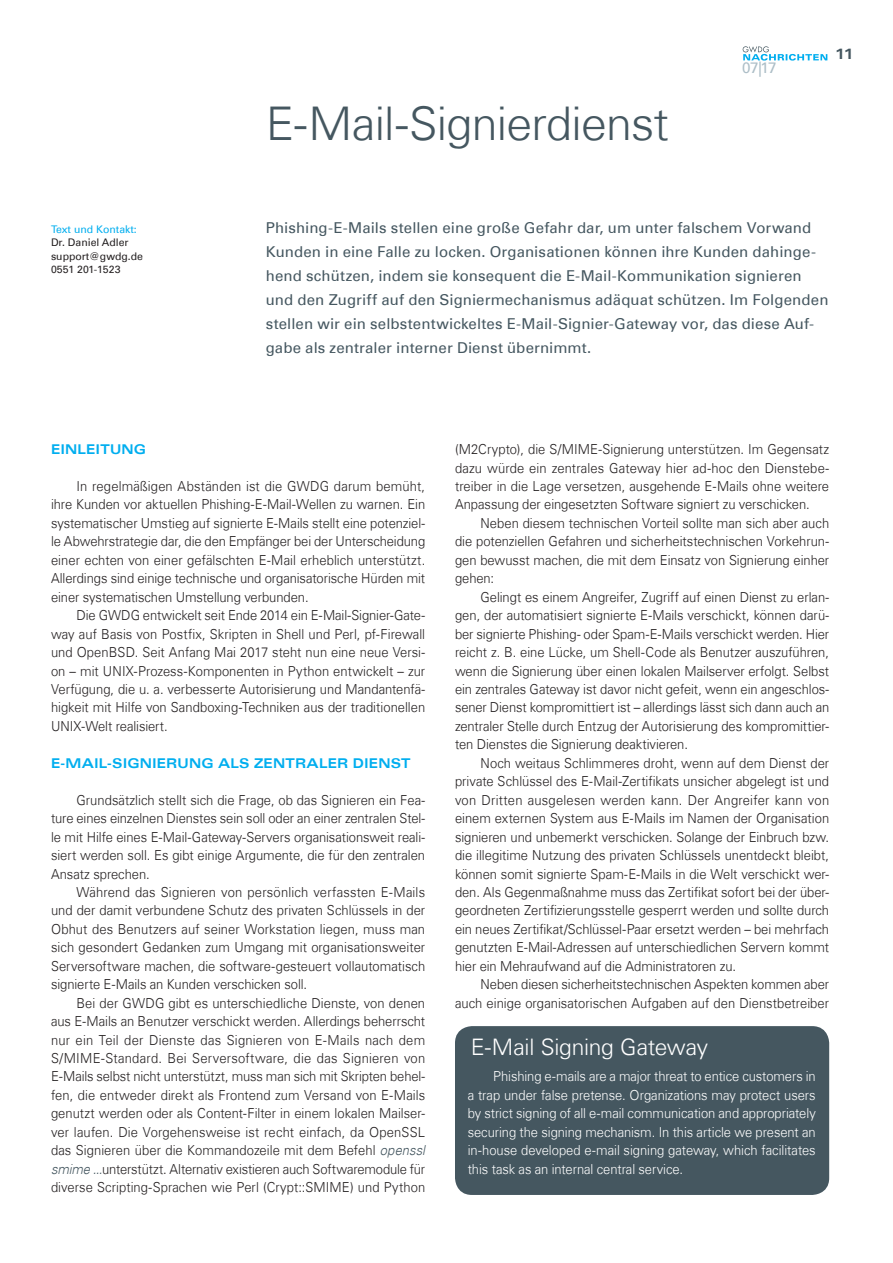
<style>
.page{position:relative;width:893px;height:1263px;background:#fff}
.page>*{position:absolute;margin:0;border:0;box-sizing:border-box;transform-origin:0 0}
.t1{font:300 46.5px "Univers Com 45";letter-spacing:-.015em;color:#455760}
.t2{font:300 22.8px "Univers Com 45";letter-spacing:-.01em;color:#fff}
.t3{font:15.3px "Univers Com 55 Roman";color:#adbec7}
.t4{font:15px/24px "Univers Com 55 Roman";letter-spacing:.005em;color:#455760}
.t5{font:15px "Univers Com 63 Bold Ext";color:#455760}
.t6{font:300 13.8px/18.5px "Univers Com 45";letter-spacing:-.005em;color:#231f20;text-align:justify;scale:.94 1}
.t7{font:300 13.8px/18.5px "Univers Com 45";letter-spacing:-.005em;color:#fff;text-align:justify;scale:.94 1}
.t8{font:13.5px "Univers Com 63 Bold Ext";letter-spacing:.01em;color:#00aeef;scale:.94 1}
.t9{font:10.5px/13.5px "Univers Com 55 Roman";color:#231f20}
.t10{font:10.5px "Univers Com 55 Roman";color:#00aeef}
.s1{font-style:italic;color:#455760}
</style>
<div class="page">
<svg style="left:743px;top:46px;width:84px;height:15px"></svg>
<div style="left:455px;top:1026px;width:374px;height:169px;background:#455760;border-radius:17px"></div>
<p class="t10" style="left:51px;top:223px;width:87px">Text und Kontakt:</p>
<p class="t9" style="left:51px;top:236px;width:94px">Dr. Daniel Adler support@gwdg.de<br>0551 201-1523</p>
<h1 class="t1" style="left:266px;top:95px;width:405px">E-Mail-Signierdienst</h1>
<p class="t3" style="left:742px;top:58px;width:36px">07|17</p>
<p class="t5" style="left:835px;top:45px;width:22px">11</p>
<p class="t4" style="left:266px;top:215px;width:564px">Phishing-E-Mails stellen eine große Gefahr dar, um unter falschem Vorwand Kunden in eine Falle zu locken. Organisationen können ihre Kunden dahinge&shy;hend schützen, indem sie konsequent die E-Mail-Kommunikation signieren und den Zugriff auf den Signiermechanismus adäquat schützen. Im Folgenden stellen wir ein selbstentwickeltes E-Mail-Signier-Gateway vor, das diese Auf&shy;gabe als zentraler interner Dienst übernimmt.</p>
<p class="t8" style="left:51px;top:442px;width:103px">EINLEITUNG</p>
<p class="t6" style="left:51px;top:477px;width:400px;text-indent:26px">In regelmäßigen Abständen ist die GWDG darum bemüht, ihre Kunden vor aktuellen Phishing-E-Mail-Wellen zu warnen. Ein systematischer Umstieg auf signierte E-Mails stellt eine potenziel&shy;le Abwehrstrategie dar, die den Empfänger bei der Unterscheidung einer echten von einer gefälschten E-Mail erheblich unterstützt.<br>Allerdings sind einige technische und organisatorische Hürden mit einer systematischen Umstellung verbunden.</p>
<p class="t6" style="left:51px;top:606px;width:400px;text-indent:26px">Die GWDG entwickelt seit Ende 2014 ein E-Mail-Signier-Gate&shy;way auf Basis von Postfix, Skripten in Shell und Perl, pf-Firewall und OpenBSD. Seit Anfang Mai 2017 steht nun eine neue Versi&shy;on – mit UNIX-Prozess-Komponenten in Python entwickelt – zur Verfügung, die u. a. verbesserte Autorisierung und Mandantenfä&shy;higkeit mit Hilfe von Sandboxing-Techniken aus der traditionellen UNIX-Welt realisiert.</p>
<p class="t8" style="left:51px;top:755px;width:384px">E-MAIL-SIGNIERUNG ALS ZENTRALER DIENST</p>
<p class="t6" style="left:51px;top:790px;width:400px;text-indent:26px">Grundsätzlich stellt sich die Frage, ob das Signieren ein Fea&shy;ture eines einzelnen Dienstes sein soll oder an einer zentralen Stel&shy;le mit Hilfe eines E-Mail-Gateway-Servers organisationsweit reali&shy;siert werden soll. Es gibt einige Argumente, die für den zentralen Ansatz sprechen.</p>
<p class="t6" style="left:51px;top:883px;width:400px;text-indent:26px">Während das Signieren von persönlich verfassten E-Mails und der damit verbundene Schutz des privaten Schlüssels in der Obhut des Benutzers auf seiner Workstation liegen, muss man sich gesondert Gedanken zum Umgang mit organisationsweiter Serversoftware machen, die software-gesteuert vollautomatisch signierte E-Mails an Kunden verschicken soll.</p>
<p class="t6" style="left:51px;top:993px;width:400px;text-indent:26px">Bei der GWDG gibt es unterschiedliche Dienste, von denen aus E-Mails an Benutzer verschickt werden. Allerdings beherrscht nur ein Teil der Dienste das Signieren von E-Mails nach dem S/MIME-Standard. Bei Serversoftware, die das Signieren von E-Mails selbst nicht unterstützt, muss man sich mit Skripten behel&shy;fen, die entweder direkt als Frontend zum Versand von E-Mails genutzt werden oder als Content-Filter in einem lokalen Mailser&shy;ver laufen. Die Vorgehensweise ist recht einfach, da OpenSSL das Signieren über die Kommandozeile mit dem Befehl <span class="s1">openssl smime ...</span>unterstützt. Alternativ existieren auch Softwaremodule für diverse Scripting-Sprachen wie Perl (Crypt::SMIME) und Python</p>
<p class="t6" style="left:455px;top:440px;width:400px">(M2Crypto), die S/MIME-Signierung unterstützen. Im Gegensatz dazu würde ein zentrales Gateway hier ad-hoc den Dienstebe&shy;treiber in die Lage versetzen, ausgehende E-Mails ohne weitere Anpassung der eingesetzten Software signiert zu verschicken.</p>
<p class="t6" style="left:455px;top:514px;width:400px;text-indent:26px">Neben diesem technischen Vorteil sollte man sich aber auch die potenziellen Gefahren und sicherheitstechnischen Vorkehrun&shy;gen bewusst machen, die mit dem Einsatz von Signierung einher gehen:</p>
<p class="t6" style="left:455px;top:588px;width:400px;text-indent:26px">Gelingt es einem Angreifer, Zugriff auf einen Dienst zu erlan&shy;gen, der automatisiert signierte E-Mails verschickt, können darü&shy;ber signierte Phishing- oder Spam-E-Mails verschickt werden. Hier reicht z. B. eine Lücke, um Shell-Code als Benutzer auszuführen, wenn die Signierung über einen lokalen Mailserver erfolgt. Selbst ein zentrales Gateway ist davor nicht gefeit, wenn ein angeschlos&shy;sener Dienst kompromittiert ist – allerdings lässt sich dann auch an zentraler Stelle durch Entzug der Autorisierung des kompromittier&shy;ten Dienstes die Signierung deaktivieren.</p>
<p class="t6" style="left:455px;top:754px;width:400px;text-indent:26px">Noch weitaus Schlimmeres droht, wenn auf dem Dienst der private Schlüssel des E-Mail-Zertifikats unsicher abgelegt ist und von Dritten ausgelesen werden kann. Der Angreifer kann von einem externen System aus E-Mails im Namen der Organisation signieren und unbemerkt verschicken. Solange der Einbruch bzw. die illegitime Nutzung des privaten Schlüssels unentdeckt bleibt, können somit signierte Spam-E-Mails in die Welt verschickt wer&shy;den. Als Gegenmaßnahme muss das Zertifikat sofort bei der über&shy;geordneten Zertifizierungsstelle gesperrt werden und sollte durch ein neues Zertifikat/Schlüssel-Paar ersetzt werden – bei mehrfach genutzten E-Mail-Adressen auf unterschiedlichen Servern kommt hier ein Mehraufwand auf die Administratoren zu.</p>
<p class="t6" style="left:455px;top:975px;width:400px;text-align:right">Neben diesen sicherheitstechnischen Aspekten kommen aber auch einige organisatorischen Aufgaben auf den Dienstbetreiber</p>
<h2 class="t2" style="left:471px;top:1033px;width:239px">E-Mail Signing Gateway</h2>
<p class="t7" style="left:468px;top:1067px;width:372px;text-indent:26px">Phishing e-mails are a major threat to entice customers in a trap under false pretense. Organizations may protect users by strict signing of all e-mail communication and appropriately securing the signing mechanism. In this article we present an in-house developed e-mail signing gateway, which facilitates this task as an internal central service.</p>
</div>
